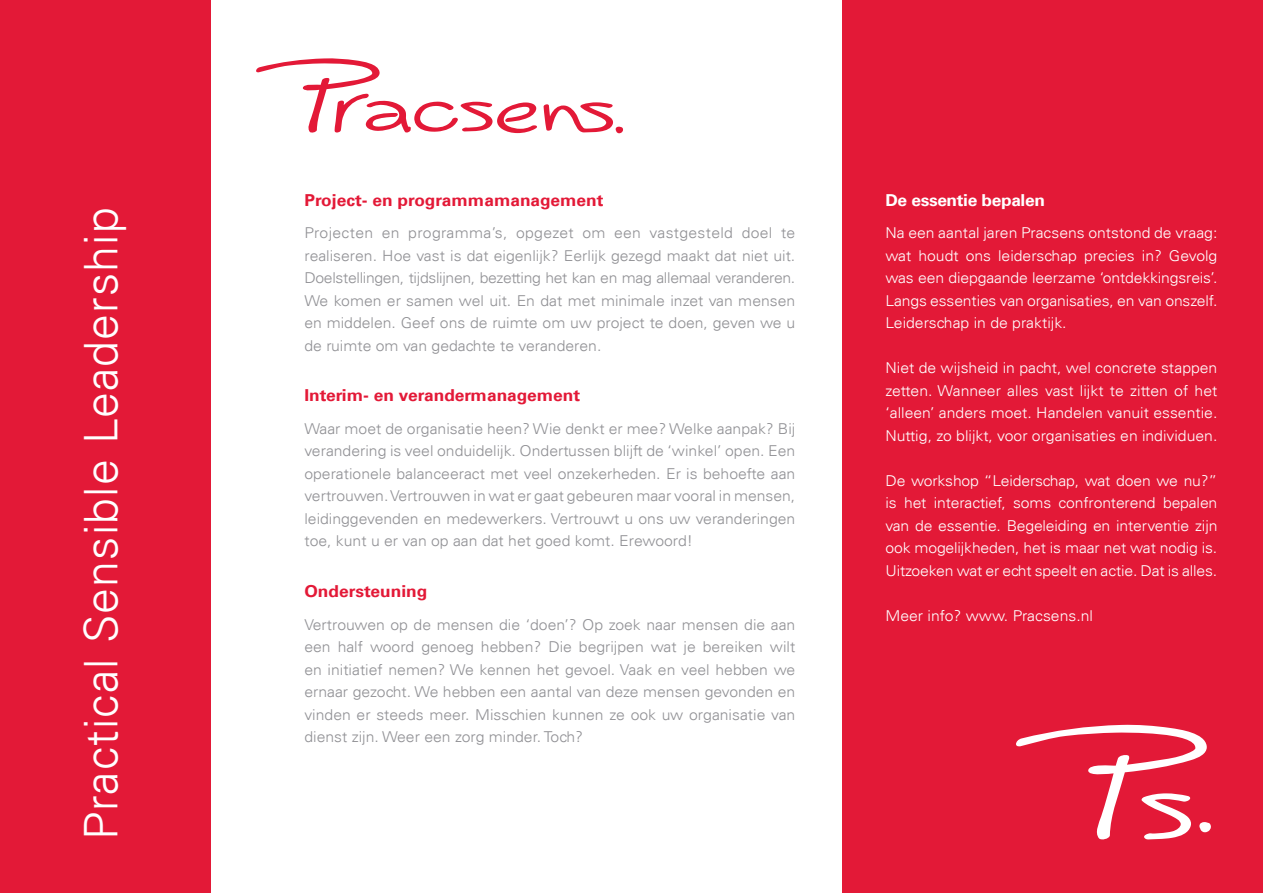
<style>
.page{position:relative;width:1263px;height:893px;background:#fff}
.page>*{position:absolute;margin:0;border:0;box-sizing:border-box;transform-origin:0 0}
.t1{font:300 46.5px "Univers LT";letter-spacing:.025em;color:#fff}
.t2{font:700 16.5px "Univers LT";color:#e31937;scale:1.05 1}
.t3{font:700 16.5px "Univers LT";letter-spacing:-.02em;color:#fff;scale:1.05 1}
.t4{font:300 15px/22.5px "Univers LT";color:#919195;text-align:justify;scale:1.05 1}
.t5{font:300 15px/22.5px "Univers LT";letter-spacing:-.005em;color:#fff;text-align:justify;scale:1.05 1}
</style>
<div class="page">
<div style="left:0;top:0;width:210px;height:893px;background:#e31937"></div>
<div style="left:842px;top:0;width:421px;height:893px;background:#e31937"></div>
<svg style="left:256px;top:58px;width:281px;height:75px"></svg>
<svg style="left:544px;top:102px;width:79px;height:31px"></svg>
<svg style="left:1016px;top:724px;width:195px;height:116px"></svg>
<h1 class="t1" style="left:73px;top:840px;width:634px;rotate:-90deg">Practical Sensible Leadership</h1>
<p class="t2" style="left:304px;top:190px;width:286px">Project- en programmamanagement</p>
<p class="t4" style="left:304px;top:222px;width:469px">Projecten en programma’s, opgezet om een vastgesteld doel te realiseren. Hoe vast is dat eigenlijk? Eerlijk gezegd maakt dat niet uit.<br>Doelstellingen, tijdslijnen, bezetting het kan en mag allemaal veranderen.<br>We komen er samen wel uit. En dat met minimale inzet van mensen en middelen. Geef ons de ruimte om uw project te doen, geven we u de ruimte om van gedachte te veranderen.</p>
<p class="t2" style="left:304px;top:385px;width:264px">Interim- en verandermanagement</p>
<p class="t4" style="left:304px;top:417px;width:469px">Waar moet de organisatie heen? Wie denkt er mee? Welke aanpak? Bij verandering is veel onduidelijk. Ondertussen blijft de ‘winkel’ open. Een operationele balanceeract met veel onzekerheden. Er is behoefte aan vertrouwen. Vertrouwen in wat er gaat gebeuren maar vooral in mensen, leidinggevenden en medewerkers. Vertrouwt u ons uw veranderingen toe, kunt u er van op aan dat het goed komt. Erewoord!</p>
<p class="t2" style="left:304px;top:581px;width:119px">Ondersteuning</p>
<p class="t4" style="left:304px;top:613px;width:469px">Vertrouwen op de mensen die ‘doen’? Op zoek naar mensen die aan een half woord genoeg hebben? Die begrijpen wat je bereiken wilt en initiatief nemen? We kennen het gevoel. Vaak en veel hebben we ernaar gezocht. We hebben een aantal van deze mensen gevonden en vinden er steeds meer. Misschien kunnen ze ook uw organisatie van dienst zijn. Weer een zorg minder. Toch?</p>
<p class="t3" style="left:885px;top:190px;width:153px">De essentie bepalen</p>
<p class="t5" style="left:885px;top:222px;width:318px">Na een aantal jaren Pracsens ontstond de vraag: wat houdt ons leiderschap precies in? Gevolg was een diepgaande leerzame ‘ontdekkingsreis’.<br>Langs essenties van organisaties, en van onszelf.<br>Leiderschap in de praktijk.</p>
<p class="t5" style="left:885px;top:357px;width:318px">Niet de wijsheid in pacht, wel concrete stappen zetten. Wanneer alles vast lijkt te zitten of het ‘alleen’ anders moet. Handelen vanuit essentie.<br>Nuttig, zo blijkt, voor organisaties en individuen.</p>
<p class="t5" style="left:885px;top:469px;width:318px">De workshop “Leiderschap, wat doen we nu?” is het interactief, soms confronterend bepalen van de essentie. Begeleiding en interventie zijn ook mogelijkheden, het is maar net wat nodig is.<br>Uitzoeken wat er echt speelt en actie. Dat is alles.</p>
<p class="t5" style="left:885px;top:604px;width:199px">Meer info? www. Pracsens.nl</p>
</div>
